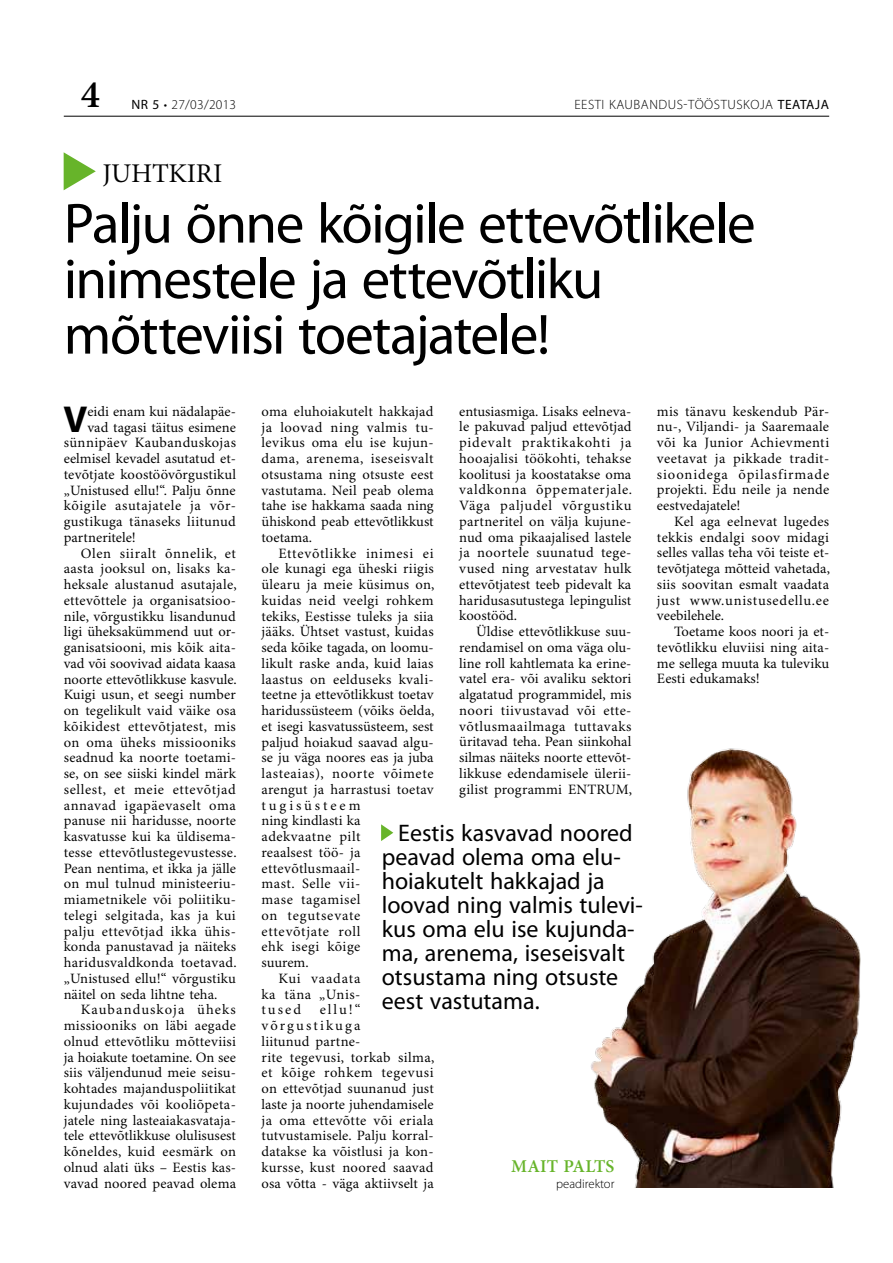
<style>
.page{position:relative;width:893px;height:1263px;background:#fff}
.page>*{position:absolute;margin:0;border:0;box-sizing:border-box;transform-origin:0 0}
.t1{font:57px/55.5px "Myriad Pro";letter-spacing:-.03em;color:#000}
.t2{font:600 39px "Minion Pro";color:#000}
.t3{font:700 37.65px "Myriad Pro";color:#000}
.t4{font:27px "Minion Pro";letter-spacing:.01em;color:#000}
.t5{font:24px/24px "Myriad Pro";color:#000}
.t6{font:600 18px "Minion Pro";color:#67b42a}
.t7{font:14.25px/15.8px "Minion Pro";letter-spacing:.01em;color:#000;text-align:justify}
.t8{font:14.25px "Minion Pro";letter-spacing:.04em;color:#000}
.t9{font:14.25px "Minion Pro";letter-spacing:.03em;color:#000}
.t10{font:14.25px "Minion Pro";letter-spacing:-.01em;color:#000}
.t11{font:14.25px "Minion Pro";letter-spacing:.035em;color:#000}
.t12{font:14.25px "Minion Pro";letter-spacing:.05em;color:#000}
.t13{font:14.25px "Minion Pro";letter-spacing:.055em;color:#000}
.t14{font:14.25px "Minion Pro";letter-spacing:.075em;color:#000}
.t15{font:14.25px "Minion Pro";letter-spacing:.205em;color:#000}
.t16{font:300 13.5px "Myriad Pro";letter-spacing:.04em;color:#000}
.t17{font:300 12.75px "Myriad Pro";color:#000}
.s1{font-weight:400}
</style>
<div class="page">
<svg style="left:64px;top:152px;width:32px;height:38px"></svg>
<img style="left:590px;top:748px;width:271px;height:440px">
<svg style="left:381px;top:824px;width:12px;height:17px"></svg>
<hr style="left:64px;top:116px;width:765px;height:1px;background:#000">
<h2 class="t2" style="left:81px;top:68px;width:21px">4</h2>
<p class="t16" style="left:131px;top:96px;width:106px"><span class="s1">Nr 5</span> • 27/03/2013</p>
<p class="t16" style="left:574px;top:96px;width:256px">EESTI KAUBAN DUS-TÖÖSTUSKOJA <span class="s1">teataja</span></p>
<h3 class="t4" style="left:102px;top:157px;width:122px">juhtkiri</h3>
<h1 class="t1" style="left:64px;top:195px;width:693px">Palju õnne kõigile ettevõtlikele inimestele ja ettevõtliku mõtteviisi toetajatele!</h1>
<h3 class="t3" style="left:63px;top:394px;width:25px">V</h3>
<p class="t7" style="left:87px;top:404px;width:150px">eidi enam kui nädalapäe-</p>
<p class="t7" style="left:87px;top:420px;width:150px">vad tagasi täitus esimene</p>
<p class="t9" style="left:64px;top:434px;width:174px">sünnipäev Kaubanduskojas</p>
<p class="t7" style="left:64px;top:451px;width:174px">eelmisel kevadel asutatud et-</p>
<p class="t7" style="left:64px;top:467px;width:174px">tevõtjate koostöövõrgustikul</p>
<p class="t7" style="left:64px;top:482px;width:174px">„Unistused ellu!“. Palju õnne</p>
<p class="t8" style="left:64px;top:497px;width:174px">kõigile asutajatele ja võr-</p>
<p class="t7" style="left:64px;top:514px;width:174px">gustikuga tänaseks liitunud</p>
<p class="t7" style="left:64px;top:530px;width:74px">partneritele!</p>
<p class="t8" style="left:81px;top:544px;width:157px">Olen siiralt õnnelik, et</p>
<p class="t7" style="left:64px;top:561px;width:174px">aasta jooksul on, lisaks ka-</p>
<p class="t7" style="left:64px;top:577px;width:174px">heksale alustanud asutajale,</p>
<p class="t7" style="left:64px;top:593px;width:174px">ettevõttele ja organisatsioo-</p>
<p class="t7" style="left:64px;top:608px;width:174px">nile, võrgustikku lisandunud</p>
<p class="t7" style="left:64px;top:624px;width:174px">ligi üheksakümmend uut or-</p>
<p class="t7" style="left:64px;top:640px;width:174px">ganisatsiooni, mis kõik aita-</p>
<p class="t7" style="left:64px;top:656px;width:174px">vad või soovivad aidata kaasa</p>
<p class="t10" style="left:64px;top:670px;width:174px">noorte ettevõtlikkuse kasvule.</p>
<p class="t7" style="left:64px;top:687px;width:174px">Kuigi usun, et seegi number</p>
<p class="t7" style="left:64px;top:703px;width:174px">on tegelikult vaid väike osa</p>
<p class="t9" style="left:64px;top:718px;width:174px">kõikidest ettevõtjatest, mis</p>
<p class="t7" style="left:64px;top:734px;width:174px">on oma üheks missiooniks</p>
<p class="t7" style="left:64px;top:750px;width:174px">seadnud ka noorte toetami-</p>
<p class="t7" style="left:64px;top:766px;width:174px">se, on see siiski kindel märk</p>
<p class="t8" style="left:64px;top:781px;width:174px">sellest, et meie ettevõtjad</p>
<p class="t11" style="left:64px;top:796px;width:174px">annavad igapäevaselt oma</p>
<p class="t7" style="left:64px;top:813px;width:174px">panuse nii haridusse, noorte</p>
<p class="t7" style="left:64px;top:829px;width:174px">kasvatusse kui ka üldisema-</p>
<p class="t7" style="left:64px;top:845px;width:174px">tesse ettevõtlustegevustesse.</p>
<p class="t7" style="left:64px;top:860px;width:174px">Pean nentima, et ikka ja jälle</p>
<p class="t7" style="left:64px;top:876px;width:174px">on mul tulnud ministeeriu-</p>
<p class="t7" style="left:64px;top:892px;width:174px">miametnikele või poliitiku-</p>
<p class="t9" style="left:64px;top:907px;width:174px">telegi selgitada, kas ja kui</p>
<p class="t7" style="left:64px;top:923px;width:174px">palju ettevõtjad ikka ühis-</p>
<p class="t7" style="left:64px;top:939px;width:174px">konda panustavad ja näiteks</p>
<p class="t7" style="left:64px;top:955px;width:174px">haridusvaldkonda toetavad.</p>
<p class="t7" style="left:64px;top:971px;width:174px">„Unistused ellu!“ võrgustiku</p>
<p class="t7" style="left:64px;top:986px;width:155px">näitel on seda lihtne teha.</p>
<p class="t14" style="left:81px;top:1001px;width:157px">Kaubanduskoja üheks</p>
<p class="t7" style="left:64px;top:1018px;width:174px">missiooniks on läbi aegade</p>
<p class="t7" style="left:64px;top:1034px;width:174px">olnud ettevõtliku mõtteviisi</p>
<p class="t10" style="left:64px;top:1048px;width:174px">ja hoiakute toetamine. On see</p>
<p class="t7" style="left:64px;top:1065px;width:174px">siis väljendunud meie seisu-</p>
<p class="t7" style="left:64px;top:1081px;width:174px">kohtades majanduspoliitikat</p>
<p class="t7" style="left:64px;top:1097px;width:174px">kujundades või kooliõpeta-</p>
<p class="t7" style="left:64px;top:1112px;width:174px">jatele ning lasteaiakasvataja-</p>
<p class="t7" style="left:64px;top:1128px;width:174px">tele ettevõtlikkuse olulisusest</p>
<p class="t7" style="left:64px;top:1144px;width:174px">kõneldes, kuid eesmärk on</p>
<p class="t7" style="left:64px;top:1160px;width:174px">olnud alati üks – Eestis kas-</p>
<p class="t7" style="left:64px;top:1175px;width:174px">vavad noored peavad olema</p>
<p class="t7" style="left:459px;top:404px;width:175px">entusiasmiga. Lisaks eelneva&shy;le pakuvad paljud ettevõtjad pidevalt praktikakohti ja hooajalisi töökohti, tehakse koolitusi ja koostatakse oma valdkonna õppematerjale.<br>Väga paljudel võrgustiku partneritel on välja kujune&shy;nud oma pikaajalised lastele ja noortele suunatud tege&shy;vused ning arvestatav hulk ettevõtjatest teeb pidevalt ka haridusasutustega lepingulist koostööd.</p>
<p class="t7" style="left:459px;top:624px;width:174px;text-indent:17px">Üldise ettevõtlikkuse suu&shy;rendamisel on oma väga olu&shy;line roll kahtlemata ka erine&shy;vatel era- või avaliku sektori algatatud programmidel, mis noori tiivustavad või ette&shy;võtlusmaailmaga tuttavaks üritavad teha. Pean siinkohal silmas näiteks noorte ettevõt&shy;likkuse edendamisele ülerii&shy;gilist programmi ENTRUM</p>
<p class="t7" style="left:261px;top:404px;width:174px">oma eluhoiakutelt hakkajad ja loovad ning valmis tu&shy;levikus oma elu ise kujun&shy;dama, arenema, iseseisvalt otsustama ning otsuste eest vastutama. Neil peab olema tahe ise hakkama saada ning ühiskond peab ettevõtlikkust toetama.</p>
<p class="t12" style="left:279px;top:544px;width:157px">Ettevõtlikke inimesi ei</p>
<p class="t7" style="left:261px;top:561px;width:174px">ole kunagi ega üheski riigis</p>
<p class="t7" style="left:261px;top:577px;width:175px">ülearu ja meie küsimus on,</p>
<p class="t7" style="left:261px;top:593px;width:174px">kuidas neid veelgi rohkem</p>
<p class="t7" style="left:261px;top:608px;width:174px">tekiks, Eestisse tuleks ja siia</p>
<p class="t7" style="left:261px;top:624px;width:174px">jääks. Ühtset vastust, kuidas</p>
<p class="t7" style="left:261px;top:640px;width:174px">seda kõike tagada, on loomu-</p>
<p class="t7" style="left:261px;top:656px;width:174px">likult raske anda, kuid laias</p>
<p class="t7" style="left:261px;top:671px;width:174px">laastus on eelduseks kvali-</p>
<p class="t7" style="left:261px;top:687px;width:174px">teetne ja ettevõtlikkust toetav</p>
<p class="t7" style="left:261px;top:703px;width:174px">haridussüsteem (võiks öelda,</p>
<p class="t7" style="left:261px;top:719px;width:174px">et isegi kasvatussüsteem, sest</p>
<p class="t7" style="left:261px;top:734px;width:174px">paljud hoiakud saavad algu-</p>
<p class="t7" style="left:261px;top:750px;width:174px">se ju väga noores eas ja juba</p>
<p class="t8" style="left:261px;top:765px;width:174px">lasteaias), noorte võimete</p>
<p class="t7" style="left:261px;top:782px;width:174px">arengut ja harrastusi toetav</p>
<p class="t15" style="left:261px;top:796px;width:101px">tugisüsteem</p>
<p class="t7" style="left:261px;top:813px;width:101px">ning kindlasti ka</p>
<p class="t9" style="left:261px;top:828px;width:100px">adekvaatne pilt</p>
<p class="t7" style="left:261px;top:845px;width:101px">reaalsest töö- ja</p>
<p class="t7" style="left:261px;top:860px;width:100px">ettevõtlusmaail-</p>
<p class="t11" style="left:261px;top:875px;width:100px">mast. Selle vii-</p>
<p class="t11" style="left:261px;top:891px;width:100px">mase tagamisel</p>
<p class="t13" style="left:261px;top:907px;width:100px">on tegutsevate</p>
<p class="t12" style="left:261px;top:922px;width:101px">ettevõtjate roll</p>
<p class="t9" style="left:261px;top:938px;width:100px">ehk isegi kõige</p>
<p class="t7" style="left:261px;top:955px;width:49px">suurem.</p>
<p class="t13" style="left:279px;top:970px;width:83px">Kui vaadata</p>
<p class="t8" style="left:261px;top:985px;width:100px">ka täna „Unis-</p>
<p class="t7" style="left:261px;top:1002px;width:41px">tused</p>
<p class="t7" style="left:629px;top:781px;width:5px">,</p>
<h3 class="t5" style="left:382px;top:821px;width:263px;text-indent:16px">Eestis kasvavad noored peavad olema oma elu&shy;hoiakutelt hakkajad ja loovad ning valmis tulevi&shy;kus oma elu ise kujunda&shy;ma, arenema, iseseisvalt otsustama ning otsuste eest vastutama.</h3>
<p class="t7" style="left:261px;top:1002px;width:175px;text-align:left;text-indent:58px">ellu!“ võrgustikuga<br>liitunud partne-<br>rite tegevusi, torkab silma, et kõige rohkem tegevusi on ettevõtjad suunanud just laste ja noorte juhendamisele ja oma ettevõtte või eriala tutvustamisele. Palju korral&shy;datakse ka võistlusi ja kon&shy;kursse, kust noored saavad osa võtta - väga aktiivselt ja</p>
<p class="t6" style="left:511px;top:1154px;width:105px">MAIT PALTS</p>
<p class="t17" style="left:556px;top:1176px;width:60px">PEADIREKTOR</p>
<p class="t7" style="left:657px;top:403px;width:174px">mis tänavu keskendub Pär&shy;nu-, Viljandi- ja Saaremaale või ka Junior Achievmenti veetavat ja pikkade tradit&shy;sioonidega õpilasfirmade projekti. Edu neile ja nende eestvedajatele!</p>
<p class="t7" style="left:657px;top:514px;width:174px;text-indent:17px">Kel aga eelnevat lugedes tekkis endalgi soov midagi selles vallas teha või teiste et&shy;tevõtjatega mõtteid vahetada, siis soovitan esmalt vaadata just www.unistusedellu.ee veebilehele.</p>
<p class="t7" style="left:657px;top:624px;width:174px;text-indent:17px">Toetame koos noori ja et&shy;tevõtlikku eluviisi ning aita&shy;me sellega muuta ka tuleviku Eesti edukamaks!</p>
</div>
